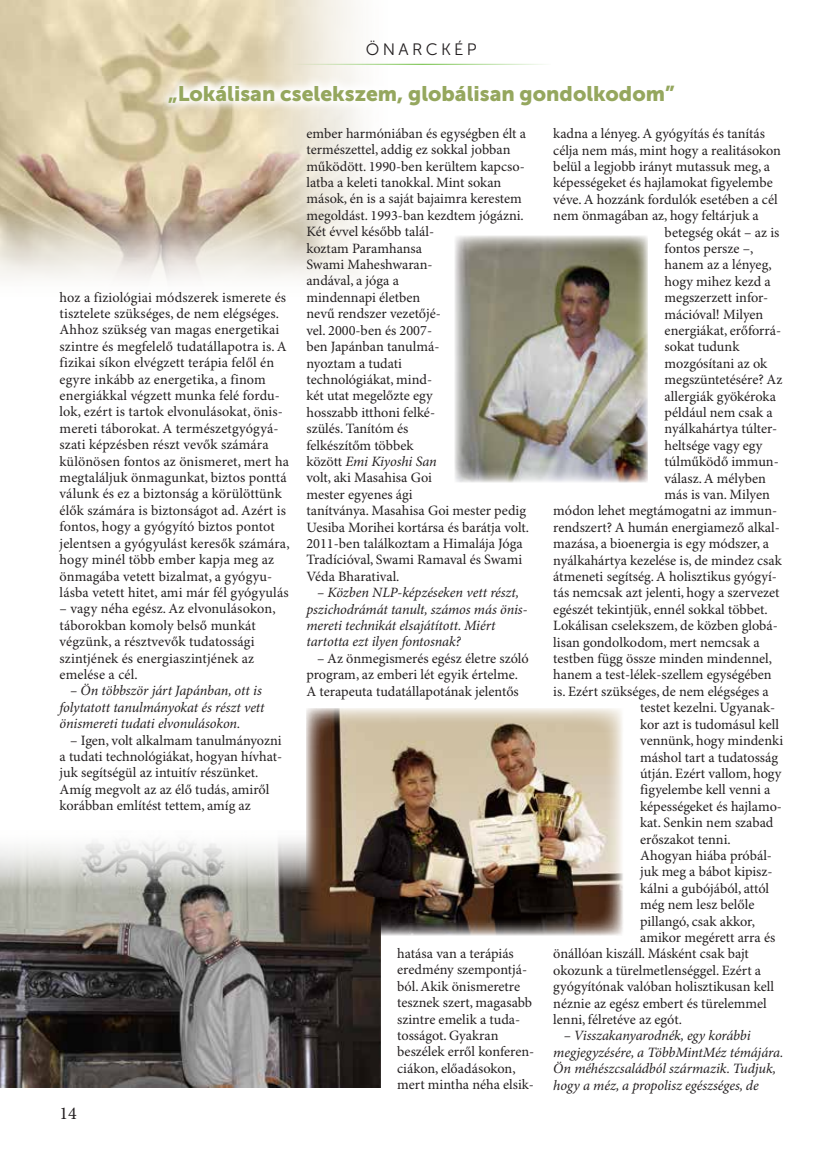
<style>
.page{position:relative;width:830px;height:1161px;background:#fff}
.page>*{position:absolute;margin:0;border:0;box-sizing:border-box;transform-origin:0 0}
.t1{font:21px "Museo Sans 900";color:#95a75e}
.t2{font:18px "Minion Pro";color:#231f20}
.t3{font:16.5px "Museo Sans 300";letter-spacing:.2em;color:#231f20}
.t4{font:14.25px/16.4px "Minion Pro";color:#231f20}
.t5{font:italic 14.25px/16.4px "Minion Pro";letter-spacing:-.01em;color:#231f20}
.s1{font-style:italic}
</style>
<div class="page">
<img style="left:0;top:0;width:399px;height:281px">
<hr style="left:291px;top:64px;width:260px;height:1px;background:#71bf44">
<img style="left:454px;top:236px;width:193px;height:246px">
<img style="left:0;top:839px;width:380px;height:248px">
<img style="left:306px;top:708px;width:317px;height:227px">
<svg style="left:157px;top:74px;width:242px;height:42px"></svg>
<p class="t3" style="left:366px;top:40px;width:112px">ÖNARCKÉP</p>
<h1 class="t1" style="left:168px;top:82px;width:507px">„Lokálisan cselekszem, globálisan gondolkodom”</h1>
<p class="t4" style="left:60px;top:289px;width:231px">hoz a fiziológiai módszerek ismerete és tisztelete szükséges, de nem elégséges.<br>Ahhoz szükség van magas energetikai szintre és megfelelő tudatállapotra is. A fizikai síkon elvégzett terápia felől én egyre inkább az energetika, a finom energiákkal végzett munka felé fordu&shy;lok, ezért is tartok elvonulásokat, önis&shy;mereti táborokat. A természetgyógyá&shy;szati képzésben részt vevők számára különösen fontos az önismeret, mert ha megtaláljuk önmagunkat, biztos ponttá válunk és ez a biztonság a körülöttünk élők számára is biztonságot ad. Azért is fontos, hogy a gyógyító biztos pontot jelentsen a gyógyulást keresők számára, hogy minél több ember kapja meg az önmagába vetett bizalmat, a gyógyu&shy;lásba vetett hitet, ami már fél gyógyulás</p>
<p class="t4" style="left:60px;top:601px;width:217px">– vagy néha egész. Az elvonulásokon, táborokban komoly belső munkát végzünk, a résztvevők tudatossági szintjének és energiaszintjének az emelése a cél.</p>
<p class="t5" style="left:60px;top:683px;width:206px;text-indent:11px">– Ön többször járt Japánban, ott is folytatott tanulmányokat és részt vett önismereti tudati elvonulásokon.</p>
<p class="t4" style="left:60px;top:732px;width:224px;text-indent:11px">– Igen, volt alkalmam tanulmányozni a tudati technológiákat, hogyan hívhat&shy;juk segítségül az intuitív részünket.<br>Amíg megvolt az az élő tudás, amiről korábban említést tettem, amíg az</p>
<p class="t4" style="left:306px;top:126px;width:224px">ember harmóniában és egységben élt a természettel, addig ez sokkal jobban működött. 1990-ben kerültem kapcso&shy;latba a keleti tanokkal. Mint sokan mások, én is a saját bajaimra kerestem megoldást. 1993-ban kezdtem jógázni.<br>Két évvel később talál-<br>koztam Paramhansa<br>Swami Maheshwaran-<br>andával, a jóga a<br>mindennapi életben<br>nevű rendszer vezetőjé-<br>vel. 2000-ben és 2007-<br>ben Japánban tanulmá-<br>nyoztam a tudati<br>technológiákat, mind-<br>két utat megelőzte egy<br>hosszabb itthoni felké-<br>szülés. Tanítóm és<br>felkészítőm többek<br>között <span class="s1">Emi Kiyoshi San<br></span>volt, aki Masahisa Goi<br>mester egyenes ági<br>tanítványa. Masahisa Goi mester pedig<br>Uesiba Morihei kortársa és barátja volt.<br>2011-ben találkoztam a Himalája Jóga<br>Tradícióval, Swami Ramaval és Swami<br>Véda Bharatival.</p>
<p class="t5" style="left:306px;top:585px;width:222px;text-indent:11px">– Közben NLP-képzéseken vett részt, pszichodrámát tanult, számos más önis&shy;mereti technikát elsajátított. Miért tartotta ezt ilyen fontosnak?</p>
<p class="t4" style="left:306px;top:651px;width:224px;text-indent:11px">– Az önmegismerés egész életre szóló program, az emberi lét egyik értelme.<br>A terapeuta tudatállapotának jelentős</p>
<p class="t2" style="left:60px;top:1102px;width:19px">14</p>
<p class="t4" style="left:397px;top:946px;width:138px">hatása van a terápiás eredmény szempontjá&shy;ból. Akik önismeretre tesznek szert, magasabb szintre emelik a tuda&shy;tosságot. Gyakran beszélek erről konferen&shy;ciákon, előadásokon, mert mintha néha elsik-</p>
<p class="t4" style="left:553px;top:126px;width:213px">kadna a lényeg. A gyógyítás és tanítás</p>
<p class="t4" style="left:553px;top:142px;width:229px">célja nem más, mint hogy a realitásokon</p>
<p class="t4" style="left:553px;top:159px;width:218px">belül a legjobb irányt mutassuk meg, a</p>
<p class="t4" style="left:553px;top:175px;width:221px">képességeket és hajlamokat figyelembe</p>
<p class="t4" style="left:553px;top:192px;width:226px">véve. A hozzánk fordulók esetében a cél</p>
<p class="t4" style="left:553px;top:208px;width:207px">nem önmagában az, hogy feltárjuk a</p>
<p class="t4" style="left:664px;top:224px;width:116px">betegség okát – az is</p>
<p class="t4" style="left:664px;top:241px;width:90px">fontos persze –,</p>
<p class="t4" style="left:664px;top:257px;width:108px">hanem az a lényeg,</p>
<p class="t4" style="left:664px;top:274px;width:108px">hogy mihez kezd a</p>
<p class="t4" style="left:664px;top:290px;width:105px">megszerzett infor-</p>
<p class="t4" style="left:664px;top:306px;width:100px">mációval! Milyen</p>
<p class="t4" style="left:664px;top:323px;width:118px">energiákat, erőforrá-</p>
<p class="t4" style="left:664px;top:339px;width:76px">sokat tudunk</p>
<p class="t4" style="left:664px;top:356px;width:104px">mozgósítani az ok</p>
<p class="t4" style="left:664px;top:372px;width:119px">megszüntetésére? Az</p>
<p class="t4" style="left:664px;top:388px;width:113px">allergiák gyökéroka</p>
<p class="t4" style="left:664px;top:405px;width:110px">például nem csak a</p>
<p class="t4" style="left:664px;top:421px;width:114px">nyálkahártya túlter-</p>
<p class="t4" style="left:664px;top:438px;width:99px">heltsége vagy egy</p>
<p class="t4" style="left:664px;top:454px;width:116px">túlműködő immun-</p>
<p class="t4" style="left:664px;top:470px;width:103px">válasz. A mélyben</p>
<p class="t4" style="left:664px;top:487px;width:107px">más is van. Milyen</p>
<p class="t4" style="left:553px;top:503px;width:225px">módon lehet megtámogatni az immun-</p>
<p class="t4" style="left:553px;top:520px;width:228px">rendszert? A humán energiamező alkal-</p>
<p class="t4" style="left:553px;top:536px;width:217px">mazása, a bioenergia is egy módszer, a</p>
<p class="t4" style="left:553px;top:552px;width:230px">nyálkahártya kezelése is, de mindez csak</p>
<p class="t4" style="left:553px;top:569px;width:225px">átmeneti segítség. A holisztikus gyógyí-</p>
<p class="t4" style="left:553px;top:585px;width:228px">tás nemcsak azt jelenti, hogy a szervezet</p>
<p class="t4" style="left:553px;top:602px;width:216px">egészét tekintjük, ennél sokkal többet.</p>
<p class="t4" style="left:553px;top:618px;width:226px">Lokálisan cselekszem, de közben globá-</p>
<p class="t4" style="left:553px;top:634px;width:208px">lisan gondolkodom, mert nemcsak a</p>
<p class="t4" style="left:553px;top:651px;width:220px">testben függ össze minden mindennel,</p>
<p class="t4" style="left:553px;top:667px;width:220px">hanem a test-lélek-szellem egységében</p>
<p class="t4" style="left:553px;top:684px;width:217px">is. Ezért szükséges, de nem elégséges a</p>
<p class="t4" style="left:640px;top:700px;width:136px">testet kezelni. Ugyanak-</p>
<p class="t4" style="left:640px;top:716px;width:140px">kor azt is tudomásul kell</p>
<p class="t4" style="left:640px;top:733px;width:144px">vennünk, hogy mindenki</p>
<p class="t4" style="left:640px;top:749px;width:139px">máshol tart a tudatosság</p>
<p class="t4" style="left:640px;top:766px;width:143px">útján. Ezért vallom, hogy</p>
<p class="t4" style="left:640px;top:782px;width:132px">figyelembe kell venni a</p>
<p class="t4" style="left:640px;top:798px;width:143px">képességeket és hajlamo-</p>
<p class="t4" style="left:640px;top:815px;width:135px">kat. Senkin nem szabad</p>
<p class="t4" style="left:640px;top:831px;width:92px">erőszakot tenni.</p>
<p class="t4" style="left:640px;top:848px;width:133px">Ahogyan hiába próbál-</p>
<p class="t4" style="left:640px;top:864px;width:134px">juk meg a bábot kipisz-</p>
<p class="t4" style="left:640px;top:880px;width:130px">kálni a gubójából, attól</p>
<p class="t4" style="left:640px;top:897px;width:116px">még nem lesz belőle</p>
<p class="t4" style="left:640px;top:913px;width:116px">pillangó, csak akkor,</p>
<p class="t4" style="left:640px;top:930px;width:136px">amikor megérett arra és</p>
<p class="t4" style="left:553px;top:946px;width:197px">önállóan kiszáll. Másként csak bajt</p>
<p class="t4" style="left:553px;top:962px;width:209px">okozunk a türelmetlenséggel. Ezért a</p>
<p class="t4" style="left:553px;top:979px;width:222px">gyógyítónak valóban holisztikusan kell</p>
<p class="t4" style="left:553px;top:995px;width:215px">néznie az egész embert és türelemmel</p>
<p class="t4" style="left:553px;top:1012px;width:130px">lenni, félretéve az egót.</p>
<p class="t5" style="left:553px;top:1028px;width:231px;text-indent:11px">– Visszakanyarodnék, egy korábbi megjegyzésére, a TöbbMintMéz témájára.<br>Ön méhészcsaládból származik. Tudjuk, hogy a méz, a propolisz egészséges, de</p>
</div>
